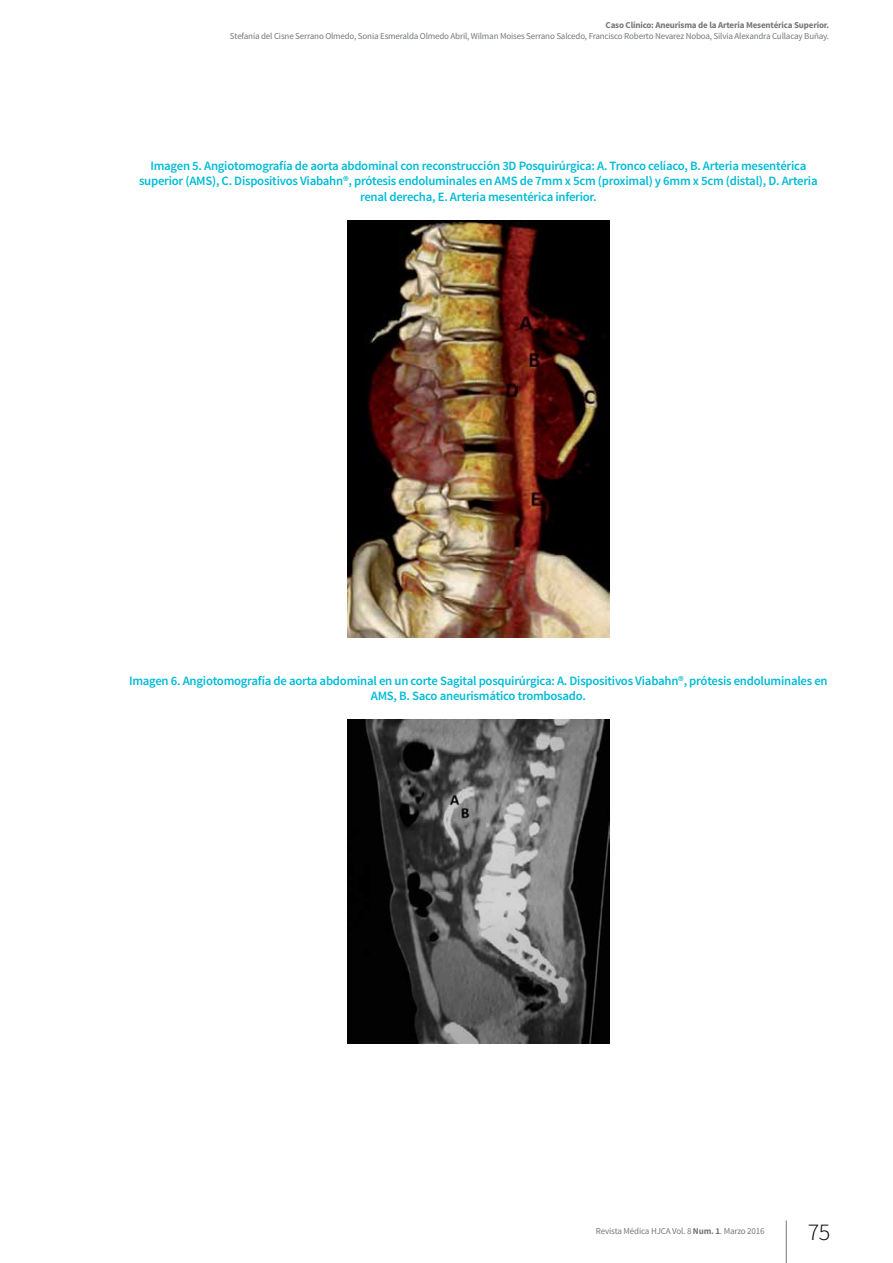
<style>
.page{position:relative;width:893px;height:1263px;background:#fff}
.page>*{position:absolute;margin:0;border:0;box-sizing:border-box;transform-origin:0 0}
.t1{font:300 24px "Source Sans Pro";color:#000}
.t2{font:600 12.75px/15.6px "Source Sans Pro";letter-spacing:-.02em;color:#00bbd6;text-align:center}
.t3{font:9px "Source Sans Pro";letter-spacing:-.02em;color:#757779}
.t4{font:700 9px "Source Sans Pro";letter-spacing:-.02em;color:#757779}
.s1{font-weight:700}
</style>
<div class="page">
<hr style="left:786px;top:1220px;width:1px;height:43px;background:#757779">
<img style="left:347px;top:221px;width:262px;height:417px">
<img style="left:347px;top:719px;width:262px;height:324px">
<p class="t4" style="left:606px;top:19px;width:225px">Caso Clínico: Aneurisma de la Arteria Mesentérica Superior.</p>
<p class="t3" style="left:230px;top:30px;width:601px">Stefanía del Cisne Serrano Olmedo, Sonia Esmeralda Olmedo Abril, Wilman Moises Serrano Salcedo, Francisco Roberto Nevarez Noboa, Silvia Alexandra Cullacay Buñay.</p>
<p class="t2" style="left:139px;top:158px;width:680px">Imagen 5. Angiotomografía de aorta abdominal con reconstrucción 3D Posquirúrgica: A. Tronco celíaco, B. Arteria mesentérica superior (AMS), C. Dispositivos Viabahn®, prótesis endoluminales en AMS de 7mm x 5cm (proximal) y 6mm x 5cm (distal), D. Arteria renal derecha, E. Arteria mesentérica inferior.</p>
<p class="t2" style="left:129px;top:673px;width:700px">Imagen 6. Angiotomografía de aorta abdominal en un corte Sagital posquirúrgica: A. Dispositivos Viabahn®, prótesis endoluminales en<br>AMS, B. Saco aneurismático trombosado.</p>
<p class="t3" style="left:596px;top:1226px;width:170px">Revista Médica HJCA Vol. 8 <span class="s1">Num. 1</span>. Marzo 2016</p>
<h1 class="t1" style="left:808px;top:1217px;width:24px">75</h1>
</div>
